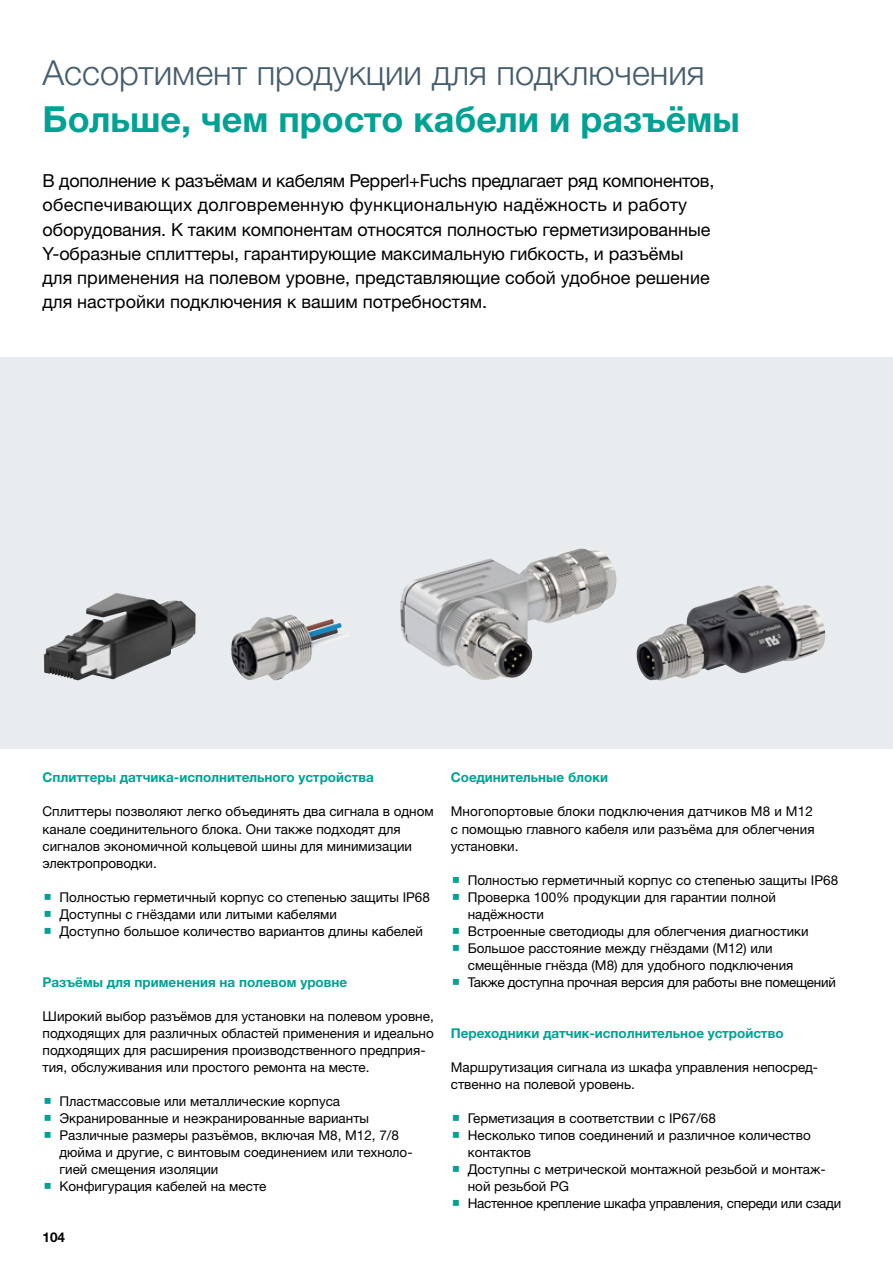
<style>
.page{position:relative;width:893px;height:1263px;background:#fff}
.page>*{position:absolute;margin:0;border:0;box-sizing:border-box;transform-origin:0 0}
.t1{font:700 36px "Helvetica Neue LTW1 G";color:#00a294}
.t2{font:300 34.5px "Helvetica Neue LTW1 G";color:#455c6d}
.t3{font:18px/24.3px "Helvetica Neue LTW1 G";letter-spacing:-.005em;color:#000}
.t4{font:13.5px/17px "Helvetica Neue LTW1 G";color:#000}
.t5{font:700 13.5px "Helvetica Neue LTW1 G";color:#00a294}
.t6{font:700 13.5px "Helvetica Neue LTW1 G";color:#000}
</style>
<div class="page">
<div style="left:0;top:357px;width:893px;height:391px;background:#e9ecef"></div>
<img style="left:636px;top:585px;width:190px;height:95px">
<img style="left:400px;top:548px;width:180px;height:132px">
<img style="left:231px;top:614px;width:114px;height:67px">
<img style="left:44px;top:593px;width:152px;height:87px">
<h2 class="t2" style="left:43px;top:52px;width:664px">Ассортимент продукции для подключения</h2>
<h1 class="t1" style="left:43px;top:97px;width:699px">Больше, чем просто кабели и разъёмы</h1>
<p class="t3" style="left:43px;top:168px;width:673px">В дополнение к разъёмам и кабелям Pepperl+Fuchs предлагает ряд компонентов, обеспечивающих долговременную функциональную надёжность и работу оборудования. К таким компонентам относятся полностью герметизированные Y-образные сплиттеры, гарантирующие максимальную гибкость, и разъёмы для применения на полевом уровне, представляющие собой удобное решение для настройки подключения к вашим потребностям.</p>
<p class="t5" style="left:43px;top:769px;width:333px">Сплиттеры датчика-исполнительного устройства</p>
<p class="t4" style="left:43px;top:803px;width:393px">Сплиттеры позволяют легко объединять два сигнала в одном канале соединительного блока. Они также подходят для сигналов экономичной кольцевой шины для минимизации электропроводки.</p>
<p class="t4" style="left:60px;top:888px;width:372px">Полностью герметичный корпус со степенью защиты IP68<br>Доступны с гнёздами или литыми кабелями<br>Доступно большое количество вариантов длины кабелей</p>
<p class="t5" style="left:43px;top:973px;width:306px">Разъёмы для применения на полевом уровне</p>
<p class="t4" style="left:43px;top:1007px;width:393px">Широкий выбор разъёмов для установки на полевом уровне, подходящих для различных областей применения и идеально подходящих для расширения производственного предприя&shy;тия, обслуживания или простого ремонта на месте.</p>
<p class="t4" style="left:60px;top:1092px;width:355px">Пластмассовые или металлические корпуса Экранированные и неэкранированные варианты Различные размеры разъёмов, включая M8, M12, 7/8 дюйма и другие, с винтовым соединением или техноло&shy;гией смещения изоляции<br>Конфигурация кабелей на месте</p>
<p class="t6" style="left:43px;top:1228px;width:24px">104</p>
<p class="t5" style="left:451px;top:769px;width:159px">Соединительные блоки</p>
<p class="t4" style="left:451px;top:803px;width:365px;text-align:justify">Многопортовые блоки подключения датчиков M8 и M12 с помощью главного кабеля или разъёма для облегчения установки.</p>
<p class="t4" style="left:468px;top:871px;width:372px">Полностью герметичный корпус со степенью защиты IP68<br>Проверка 100% продукции для гарантии полной надёжности<br>Встроенные светодиоды для облегчения диагностики Большое расстояние между гнёздами (M12) или смещённые гнёзда (M8) для удобного подключения<br>Также доступна прочная версия для работы вне помещений</p>
<p class="t5" style="left:451px;top:1024px;width:334px">Переходники датчик-исполнительное устройство</p>
<p class="t4" style="left:451px;top:1058px;width:369px">Маршрутизация сигнала из шкафа управления непосред&shy;ственно на полевой уровень.</p>
<p class="t4" style="left:468px;top:1109px;width:375px">Герметизация в соответствии с IP67/68<br>Несколько типов соединений и различное количество контактов<br>Доступны с метрической монтажной резьбой и монтаж&shy;ной резьбой PG<br>Настенное крепление шкафа управления, спереди или сзади</p>
</div>
